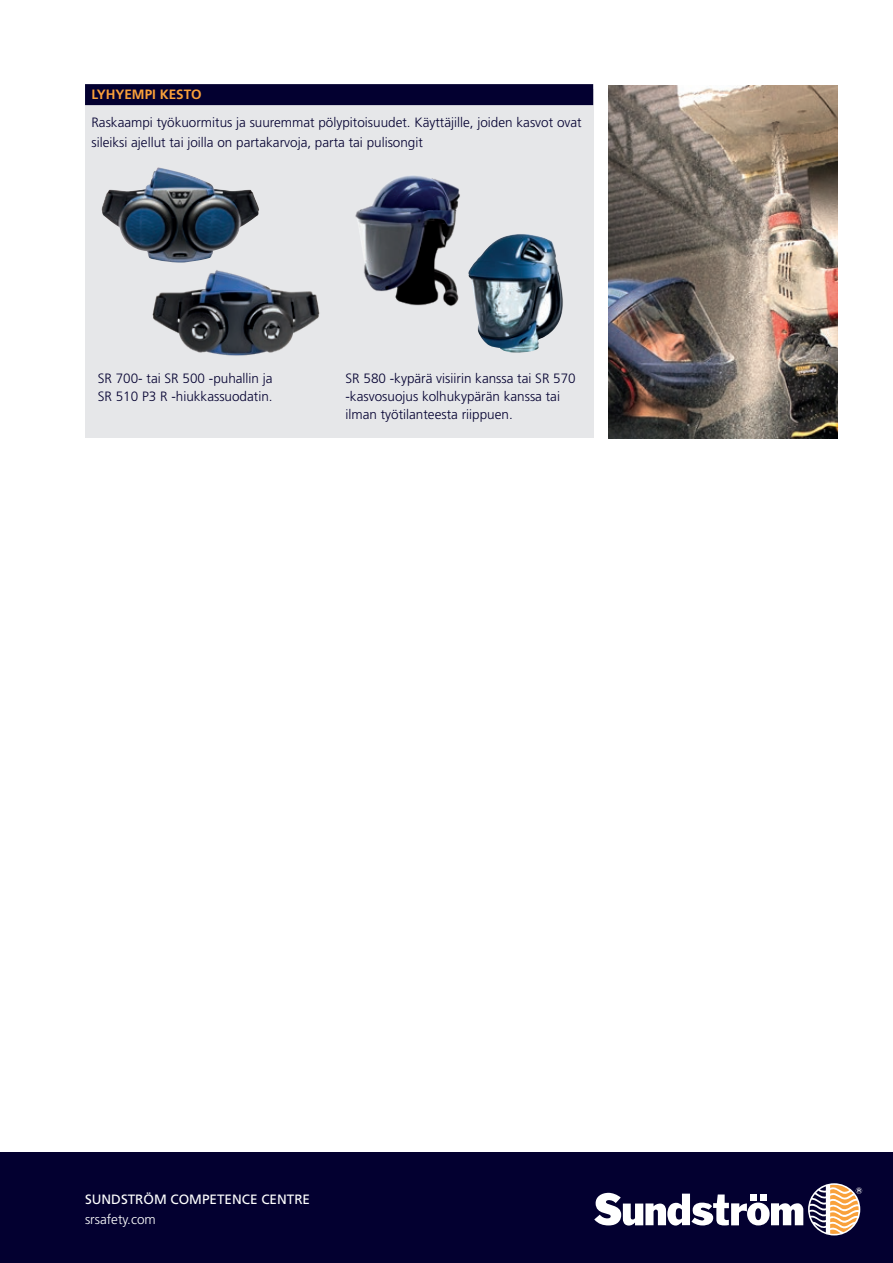
<style>
.page{position:relative;width:893px;height:1263px;background:#fff}
.page>*{position:absolute;margin:0;border:0;box-sizing:border-box;transform-origin:0 0}
.t1{font:300 13.5px/18px "Frutiger";color:#030030}
.t2{font:13.5px "Frutiger";color:#fff}
.t3{font:700 13.5px "Frutiger";color:#f9a03a}
.t4{font:300 13.5px "Frutiger";color:#fff}
</style>
<div class="page">
<div style="left:0;top:1152px;width:893px;height:111px;background:#030030"></div>
<svg style="left:594px;top:1193px;width:209px;height:33px"></svg>
<svg style="left:810px;top:1184px;width:52px;height:50px"></svg>
<img style="left:608px;top:85px;width:230px;height:353px">
<div style="left:85px;top:89px;width:508px;height:349px;background:#e6e7e9"></div>
<img style="left:468px;top:234px;width:95px;height:119px">
<img style="left:355px;top:175px;width:105px;height:132px">
<img style="left:102px;top:167px;width:157px;height:96px">
<img style="left:152px;top:270px;width:168px;height:86px">
<div style="left:85px;top:84px;width:508px;height:21px;background:#030030"></div>
<p class="t3" style="left:91px;top:87px;width:112px">LYHYEMPI KESTO</p>
<p class="t1" style="left:91px;top:113px;width:492px;line-height:19.5px">Raskaampi työkuormitus ja suuremmat pölypitoisuudet. Käyttäjille, joiden kasvot ovat sileiksi ajellut tai joilla on partakarvoja, parta tai pulisongit</p>
<p class="t1" style="left:98px;top:369px;width:176px">SR 700- tai SR 500 -puhallin ja<br>SR 510 P3 R -hiukkassuodatin.</p>
<p class="t1" style="left:345px;top:369px;width:232px">SR 580 -kypärä visiirin kanssa tai SR 570 -kasvosuojus kolhukypärän kanssa tai ilman työtilanteesta riippuen.</p>
<p class="t2" style="left:85px;top:1191px;width:227px">SUNDSTRÖM COMPETENCE CENTRE</p>
<p class="t4" style="left:85px;top:1211px;width:72px">srsafety.com</p>
</div>
